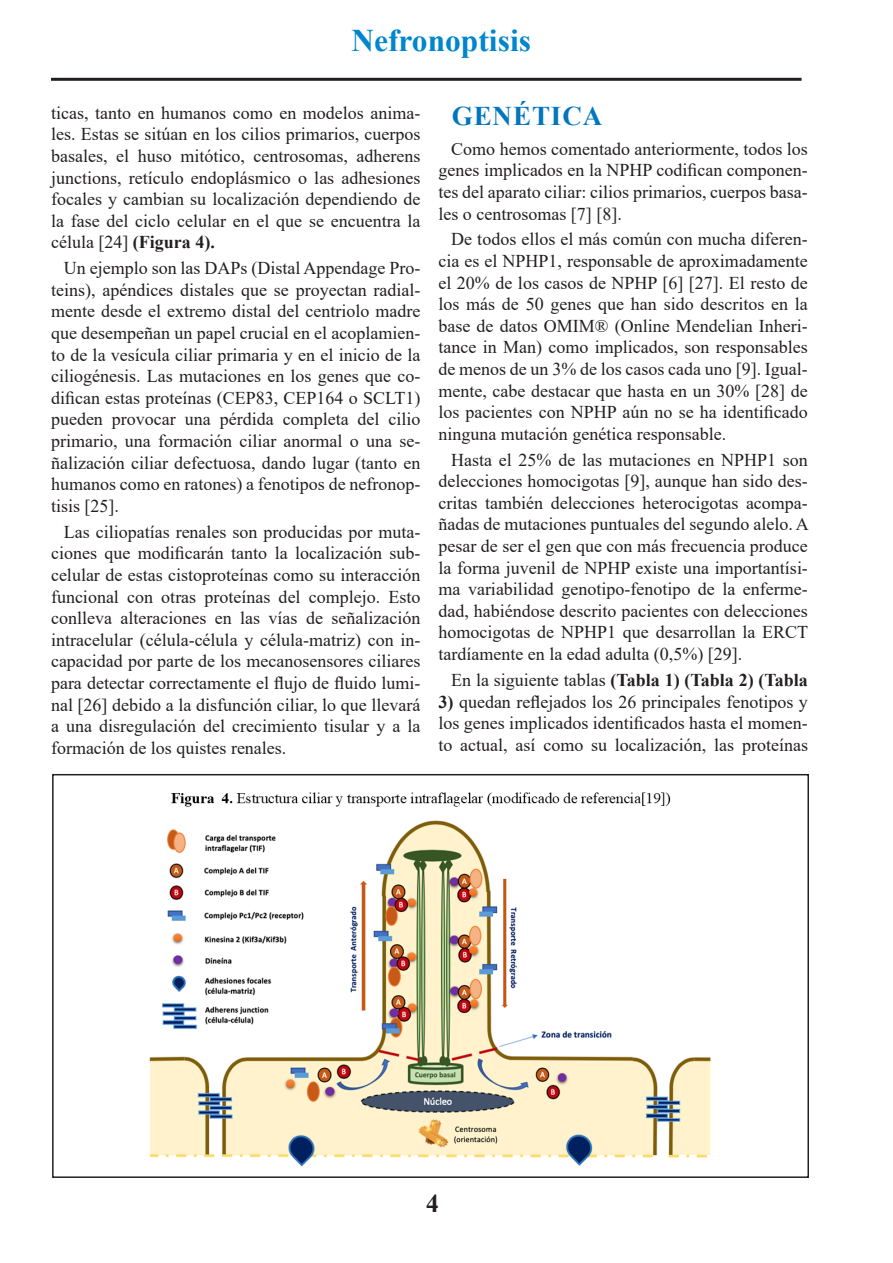
<style>
.page{position:relative;width:893px;height:1263px;background:#fff}
.page>*{position:absolute;margin:0;border:0;box-sizing:border-box;transform-origin:0 0}
.t1{font:700 31.5px "Times New Roman";color:#0086cc}
.t2{font:700 27px "Times New Roman";letter-spacing:.035em;color:#0076bc}
.t3{font:700 25.5px "Times New Roman";color:#231f20}
.t4{font:18px/21.6px "Times New Roman";color:#231f20;text-align:justify}
.t5{font:700 18px "Times New Roman";color:#231f20}
.s1{font-weight:700}
.s2{font-weight:400}
</style>
<div class="page">
<hr style="left:51px;top:78px;width:750px;height:3px;background:#231f20">
<img style="left:149px;top:792px;width:562px;height:375px">
<div style="left:52px;top:774px;width:757px;height:404px;border:2px solid #231f20"></div>
<h1 class="t1" style="left:351px;top:18px;width:181px">Nefronoptisis</h1>
<p class="t4" style="left:51px;top:101px;width:371px">ticas, tanto en humanos como en modelos anima&shy;les. Estas se sitúan en los cilios primarios, cuerpos basales, el huso mitótico, centrosomas, adherens junctions, retículo endoplásmico o las adhesiones focales y cambian su localización dependiendo de la fase del ciclo celular en el que se encuentra la célula [24] <span class="s1">(Figura 4).</span></p>
<p class="t4" style="left:51px;top:257px;width:371px;text-indent:13px">Un ejemplo son las DAPs (Distal Appendage Pro&shy;teins), apéndices distales que se proyectan radial&shy;mente desde el extremo distal del centriolo madre que desempeñan un papel crucial en el acoplamien&shy;to de la vesícula ciliar primaria y en el inicio de la ciliogénesis. Las mutaciones en los genes que co&shy;difican estas proteínas (CEP83, CEP164 o SCLT1) pueden provocar una pérdida completa del cilio primario, una formación ciliar anormal o una se&shy;ñalización ciliar defectuosa, dando lugar (tanto en humanos como en ratones) a fenotipos de nefronop&shy;tisis [25].</p>
<p class="t4" style="left:51px;top:520px;width:371px;text-indent:13px">Las ciliopatías renales son producidas por muta&shy;ciones que modificarán tanto la localización sub&shy;celular de estas cistoproteínas como su interacción funcional con otras proteínas del complejo. Esto conlleva alteraciones en las vías de señalización intracelular (célula-célula y célula-matriz) con in&shy;capacidad por parte de los mecanosensores ciliares para detectar correctamente el flujo de fluido lumi&shy;nal [26] debido a la disfunción ciliar, lo que llevará a una disregulación del crecimiento tisular y a la formación de los quistes renales.</p>
<h2 class="t2" style="left:452px;top:96px;width:152px">GENÉTICA</h2>
<p class="t4" style="left:438px;top:137px;width:371px;text-indent:13px">Como hemos comentado anteriormente, todos los genes implicados en la NPHP codifican componen&shy;tes del aparato ciliar: cilios primarios, cuerpos basa&shy;les o centrosomas [7] [8].</p>
<p class="t4" style="left:438px;top:228px;width:371px;text-indent:13px">De todos ellos el más común con mucha diferen&shy;cia es el NPHP1, responsable de aproximadamente el 20% de los casos de NPHP [6] [27]. El resto de los más de 50 genes que han sido descritos en la base de datos OMIM® (Online Mendelian Inheri&shy;tance in Man) como implicados, son responsables de menos de un 3% de los casos cada uno [9]. Igual&shy;mente, cabe destacar que hasta en un 30% [28] de los pacientes con NPHP aún no se ha identificado ninguna mutación genética responsable.</p>
<p class="t4" style="left:438px;top:448px;width:372px;text-indent:13px">Hasta el 25% de las mutaciones en NPHP1 son delecciones homocigotas [9], aunque han sido des&shy;critas también delecciones heterocigotas acompa&shy;ñadas de mutaciones puntuales del segundo alelo. A pesar de ser el gen que con más frecuencia produce la forma juvenil de NPHP existe una importantísi&shy;ma variabilidad genotipo-fenotipo de la enferme&shy;dad, habiéndose descrito pacientes con delecciones homocigotas de NPHP1 que desarrollan la ERCT tardíamente en la edad adulta (0,5%) [29].</p>
<p class="t5" style="left:451px;top:667px;width:358px"><span class="s2">En la siguiente tablas</span> (Tabla 1) (Tabla 2) (Tabla</p>
<p class="t4" style="left:438px;top:690px;width:371px"><span class="s1">3)</span> quedan reflejados los 26 principales fenotipos y los genes implicados identificados hasta el momen&shy;to actual, así como su localización, las proteínas</p>
<h3 class="t3" style="left:426px;top:1185px;width:14px">4</h3>
</div>
